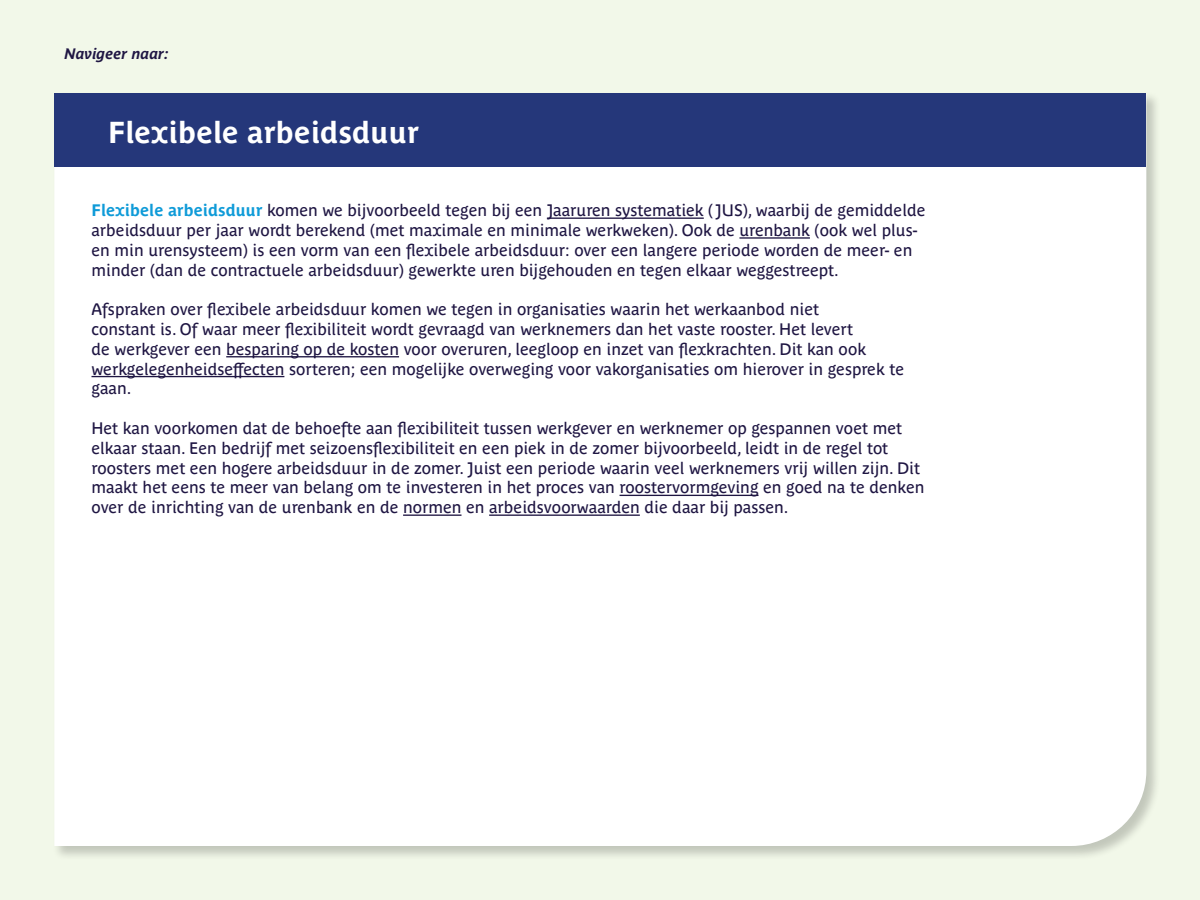
<style>
.page{position:relative;width:1200px;height:900px;background:#f2f8e9}
.page>*{position:absolute;margin:0;border:0;box-sizing:border-box;transform-origin:0 0}
.t1{font:700 30px "Parisine Plus Std";color:#fff}
.t2{font:16.5px/19.8px "Parisine Plus Std";color:#1f1643}
.t3{font:italic 700 15px "Parisine Plus Std";color:#1f1643}
.s1{font-weight:700;color:#0f9bd8}
</style>
<div class="page">
<div style="left:52px;top:91px;width:1109px;height:770px;background:#000;opacity:.2"></div>
<div style="left:54px;top:166px;width:1092px;height:680px;background:#fff"></div>
<div style="left:54px;top:93px;width:1092px;height:73px;background:#25377a"></div>
<hr style="left:547px;top:218px;width:157px;height:1px;background:#1f1643">
<hr style="left:739px;top:237px;width:71px;height:2px;background:#1f1643">
<hr style="left:226px;top:356px;width:173px;height:1px;background:#1f1643">
<hr style="left:92px;top:376px;width:192px;height:1px;background:#1f1643">
<hr style="left:620px;top:495px;width:139px;height:1px;background:#1f1643">
<hr style="left:403px;top:515px;width:59px;height:1px;background:#1f1643">
<hr style="left:489px;top:515px;width:151px;height:1px;background:#1f1643">
<p class="t3" style="left:64px;top:46px;width:106px">Navigeer naar:</p>
<h1 class="t1" style="left:108px;top:115px;width:313px">Flexibele arbeidsduur</h1>
<p class="t2" style="left:92px;top:200px;width:835px"><span class="s1">Flexibele arbeidsduur</span> komen we bijvoorbeeld tegen bij een Jaaruren systematiek (JUS), waarbij de gemiddelde arbeidsduur per jaar wordt berekend (met maximale en minimale werkweken). Ook de urenbank (ook wel plus&shy;en min urensysteem) is een vorm van een flexibele arbeidsduur: over een langere periode worden de meer- en minder (dan de contractuele arbeidsduur) gewerkte uren bijgehouden en tegen elkaar weggestreept.</p>
<p class="t2" style="left:92px;top:299px;width:814px">Afspraken over flexibele arbeidsduur komen we tegen in organisaties waarin het werkaanbod niet<br>constant is. Of waar meer flexibiliteit wordt gevraagd van werknemers dan het vaste rooster. Het levert<br>de werkgever een besparing op de kosten voor overuren, leegloop en inzet van flexkrachten. Dit kan ook werkgelegenheidseffecten sorteren; een mogelijke overweging voor vakorganisaties om hierover in gesprek te gaan.</p>
<p class="t2" style="left:92px;top:418px;width:834px">Het kan voorkomen dat de behoefte aan flexibiliteit tussen werkgever en werknemer op gespannen voet met elkaar staan. Een bedrijf met seizoensflexibiliteit en een piek in de zomer bijvoorbeeld, leidt in de regel tot roosters met een hogere arbeidsduur in de zomer. Juist een periode waarin veel werknemers vrij willen zijn. Dit maakt het eens te meer van belang om te investeren in het proces van roostervormgeving en goed na te denken over de inrichting van de urenbank en de normen en arbeidsvoorwaarden die daar bij passen.</p>
</div>
